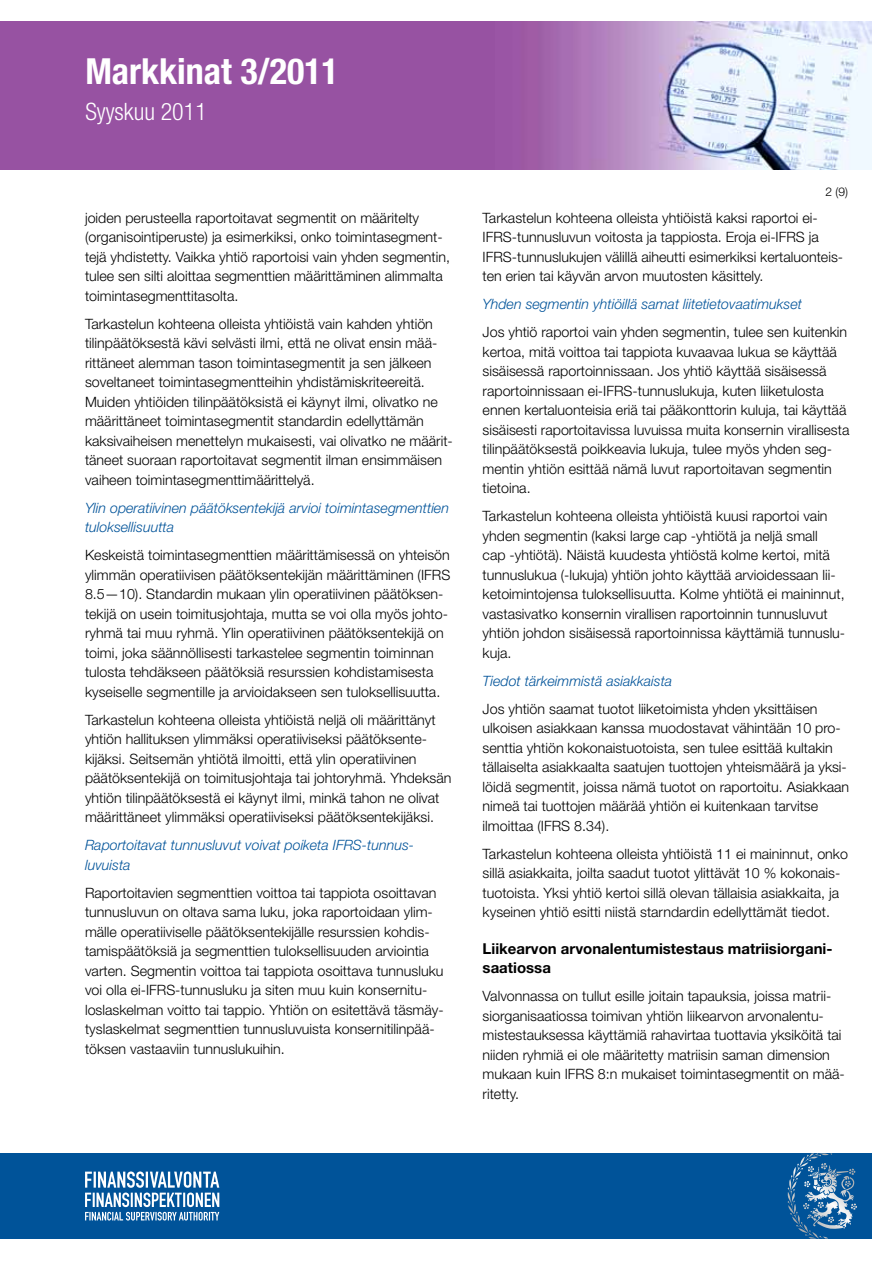
<style>
.page{position:relative;width:893px;height:1263px;background:#fff}
.page>*{position:absolute;margin:0;border:0;box-sizing:border-box;transform-origin:0 0}
.t1{font:700 condensed 36px "Helvetica Neue LT Std";color:#fff}
.t2{font:300 condensed 24px "Helvetica Neue LT Std";color:#fff}
.t3{font:700 15px/19.5px "Helvetica Neue LT Std";color:#000}
.t4{font:300 14.25px/19.5px "Helvetica Neue LT Std";color:#000}
.t5{font:italic 300 14.25px/19.5px "Helvetica Neue LT Std";color:#005399}
.t6{font:300 12px "Helvetica Neue LT Std";color:#000}
</style>
<div class="page">
<img style="left:0;top:21px;width:872px;height:149px">
<div style="left:0;top:1153px;width:872px;height:85px;background:#005399"></div>
<svg style="left:800px;top:1153px;width:32px;height:13px"></svg>
<svg style="left:85px;top:1171px;width:134px;height:49px"></svg>
<h1 class="t1" style="left:85px;top:49px;width:255px">Markkinat 3/2011</h1>
<h2 class="t2" style="left:85px;top:97px;width:123px">Syyskuu 2011</h2>
<p class="t4" style="left:85px;top:208px;width:367px">joiden perusteella raportoitavat segmentit on määritelty (organisointiperuste) ja esimerkiksi, onko toimintasegment&shy;tejä yhdistetty. Vaikka yhtiö raportoisi vain yhden segmentin, tulee sen silti aloittaa segmenttien määrittäminen alimmalta toimintasegmenttitasolta.</p>
<p class="t4" style="left:85px;top:314px;width:369px">Tarkastelun kohteena olleista yhtiöistä vain kahden yhtiön tilinpäätöksestä kävi selvästi ilmi, että ne olivat ensin mää&shy;rittäneet alemman tason toimintasegmentit ja sen jälkeen soveltaneet toimintasegmentteihin yhdistämiskriteereitä.<br>Muiden yhtiöiden tilinpäätöksistä ei käynyt ilmi, olivatko ne määrittäneet toimintasegmentit standardin edellyttämän kaksivaiheisen menettelyn mukaisesti, vai olivatko ne määrit&shy;täneet suoraan raportoitavat segmentit ilman ensimmäisen vaiheen toimintasegmenttimäärittelyä.</p>
<p class="t5" style="left:85px;top:498px;width:365px">Ylin operatiivinen päätöksentekijä arvioi toimintasegmenttien tuloksellisuutta</p>
<p class="t4" style="left:85px;top:545px;width:367px">Keskeistä toimintasegmenttien määrittämisessä on yhteisön ylimmän operatiivisen päätöksentekijän määrittäminen (IFRS 8.5—10). Standardin mukaan ylin operatiivinen päätöksen‑ tekijä on usein toimitusjohtaja, mutta se voi olla myös johto&shy;ryhmä tai muu ryhmä. Ylin operatiivinen päätöksentekijä on toimi, joka säännöllisesti tarkastelee segmentin toiminnan tulosta tehdäkseen päätöksiä resurssien kohdistamisesta kyseiselle segmentille ja arvioidakseen sen tuloksellisuutta.</p>
<p class="t4" style="left:85px;top:710px;width:368px">Tarkastelun kohteena olleista yhtiöistä neljä oli määrittänyt yhtiön hallituksen ylimmäksi operatiiviseksi päätöksente&shy;kijäksi. Seitsemän yhtiötä ilmoitti, että ylin operatiivinen päätöksentekijä on toimitusjohtaja tai johtoryhmä. Yhdeksän yhtiön tilinpäätöksestä ei käynyt ilmi, minkä tahon ne olivat määrittäneet ylimmäksi operatiiviseksi päätöksentekijäksi.</p>
<p class="t5" style="left:85px;top:835px;width:329px">Raportoitavat tunnusluvut voivat poiketa IFRS-tunnus&shy;luvuista</p>
<p class="t4" style="left:85px;top:883px;width:360px">Raportoitavien segmenttien voittoa tai tappiota osoittavan tunnusluvun on oltava sama luku, joka raportoidaan ylim&shy;mälle operatiiviselle päätöksentekijälle resurssien kohdis&shy;tamispäätöksiä ja segmenttien tuloksellisuuden arviointia varten. Segmentin voittoa tai tappiota osoittava tunnusluku voi olla ei-IFRS-tunnusluku ja siten muu kuin konsernitu&shy;loslaskelman voitto tai tappio. Yhtiön on esitettävä täsmäy&shy;tyslaskelmat segmenttien tunnusluvuista konsernitilinpää&shy;töksen vastaaviin tunnuslukuihin.</p>
<p class="t6" style="left:825px;top:184px;width:24px">2 (9)</p>
<p class="t4" style="left:483px;top:207px;width:362px">Tarkastelun kohteena olleista yhtiöistä kaksi raportoi ei-IFRS-tunnusluvun voitosta ja tappiosta. Eroja ei-IFRS ja IFRS-tunnuslukujen välillä aiheutti esimerkiksi kertaluonteis&shy;ten erien tai käyvän arvon muutosten käsittely.</p>
<p class="t5" style="left:483px;top:294px;width:321px">Yhden segmentin yhtiöillä samat liitetietovaatimukset</p>
<p class="t4" style="left:483px;top:322px;width:368px">Jos yhtiö raportoi vain yhden segmentin, tulee sen kuitenkin kertoa, mitä voittoa tai tappiota kuvaavaa lukua se käyttää sisäisessä raportoinnissaan. Jos yhtiö käyttää sisäisessä raportoinnissaan ei-IFRS-tunnuslukuja, kuten liiketulosta ennen kertaluonteisia eriä tai pääkonttorin kuluja, tai käyttää sisäisesti raportoitavissa luvuissa muita konsernin virallisesta tilinpäätöksestä poikkeavia lukuja, tulee myös yhden seg&shy;mentin yhtiön esittää nämä luvut raportoitavan segmentin tietoina.</p>
<p class="t4" style="left:483px;top:506px;width:364px">Tarkastelun kohteena olleista yhtiöistä kuusi raportoi vain yhden segmentin (kaksi large cap -yhtiötä ja neljä small<br>cap -yhtiötä). Näistä kuudesta yhtiöstä kolme kertoi, mitä tunnuslukua (-lukuja) yhtiön johto käyttää arvioidessaan lii&shy;ketoimintojensa tuloksellisuutta. Kolme yhtiötä ei maininnut, vastasivatko konsernin virallisen raportoinnin tunnusluvut yhtiön johdon sisäisessä raportoinnissa käyttämiä tunnuslu&shy;kuja.</p>
<p class="t5" style="left:483px;top:670px;width:191px">Tiedot tärkeimmistä asiakkaista</p>
<p class="t4" style="left:483px;top:698px;width:368px">Jos yhtiön saamat tuotot liiketoimista yhden yksittäisen ulkoisen asiakkaan kanssa muodostavat vähintään 10 pro&shy;senttia yhtiön kokonaistuotoista, sen tulee esittää kultakin tällaiselta asiakkaalta saatujen tuottojen yhteismäärä ja yksi&shy;löidä segmentit, joissa nämä tuotot on raportoitu. Asiakkaan nimeä tai tuottojen määrää yhtiön ei kuitenkaan tarvitse ilmoittaa (IFRS 8.34).</p>
<p class="t4" style="left:483px;top:843px;width:367px">Tarkastelun kohteena olleista yhtiöistä 11 ei maininnut, onko sillä asiakkaita, joilta saadut tuotot ylittävät 10 % kokonais&shy;tuotoista. Yksi yhtiö kertoi sillä olevan tällaisia asiakkaita, ja kyseinen yhtiö esitti niistä starndardin edellyttämät tiedot.</p>
<p class="t3" style="left:483px;top:938px;width:351px">Liikearvon arvonalentumistestaus matriisiorgani&shy;saatiossa</p>
<p class="t4" style="left:483px;top:986px;width:364px">Valvonnassa on tullut esille joitain tapauksia, joissa matrii&shy;siorganisaatiossa toimivan yhtiön liikearvon arvonalentu&shy;mistestauksessa käyttämiä rahavirtaa tuottavia yksiköitä tai niiden ryhmiä ei ole määritetty matriisin saman dimension mukaan kuin IFRS 8:n mukaiset toimintasegmentit on mää&shy;ritetty.</p>
</div>
